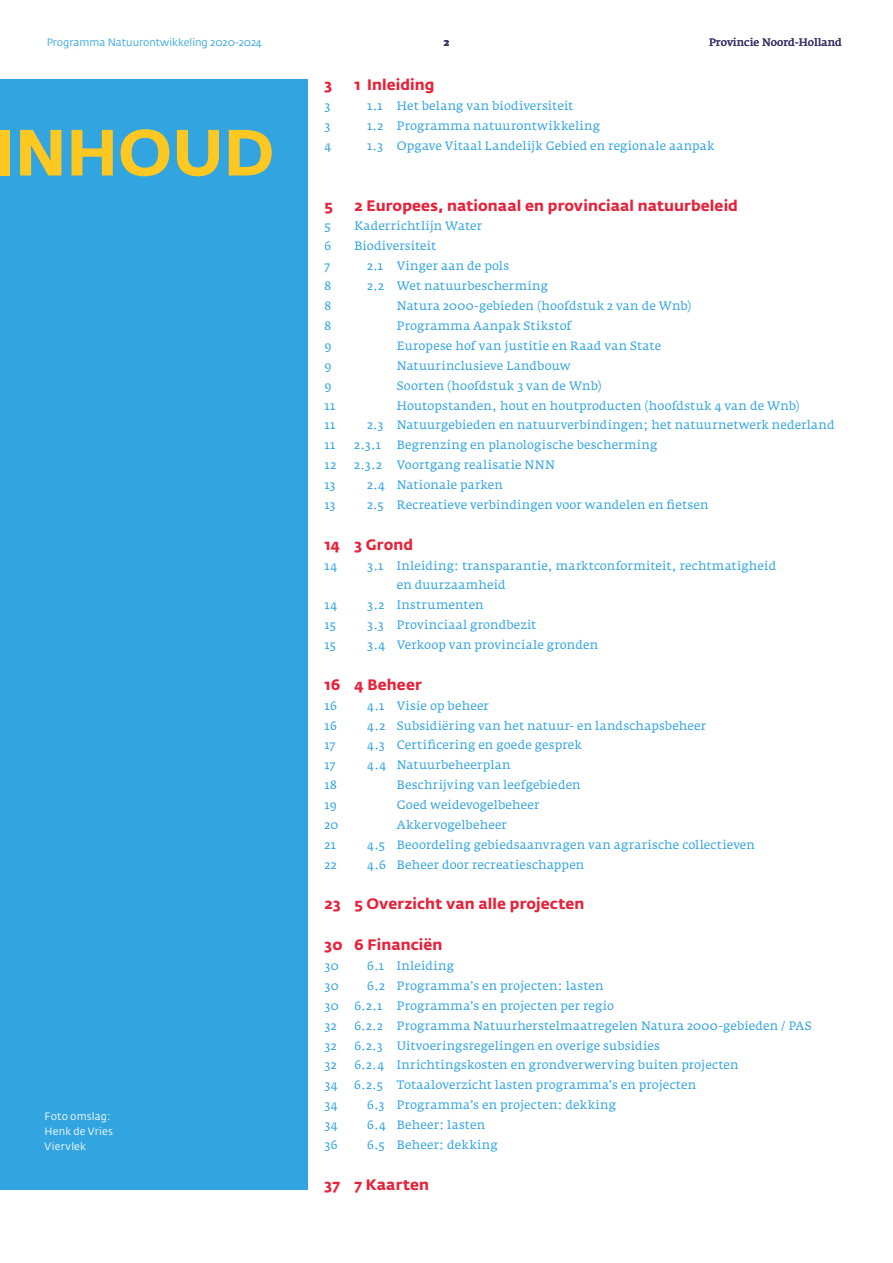
<style>
.page{position:relative;width:893px;height:1263px;background:#fff}
.page>*{position:absolute;margin:0;border:0;box-sizing:border-box;transform-origin:0 0}
.t1{font:700 64.5px "Fedra Sans Std";color:#fec823}
.t2{font:700 15px "Fedra Sans Std";letter-spacing:.005em;color:#e5233b}
.t3{font:12px/20px "Fedra Serif A Std";letter-spacing:.01em;color:#32a4df}
.t4{font:10.5px "Fedra Sans Std";color:#32a4df}
.t5{font:10.5px/15px "Fedra Sans Std";letter-spacing:.015em;color:#fff}
.t6{font:600 10.5px "Fedra Serif A Std";color:#3a366b}
.t7{font:700 10.5px "Fedra Serif A Std";color:#3a366b}
</style>
<div class="page">
<div style="left:0;top:79px;width:308px;height:1111px;background:#32a4df"></div>
<p class="t4" style="left:47px;top:35px;width:216px">Programma Natuurontwikkeling 2020-2024</p>
<p class="t7" style="left:444px;top:36px;width:7px">2</p>
<p class="t6" style="left:709px;top:36px;width:134px">Provincie Noord-Holland</p>
<h1 class="t1" style="left:-6px;top:113px;width:282px">INHOUD</h1>
<p class="t5" style="left:45px;top:1109px;width:70px">Foto omslag:<br>Henk de Vries<br>Viervlek</p>
<p class="t2" style="left:325px;top:76px;width:9px">3</p>
<p class="t2" style="left:354px;top:76px;width:82px">1 Inleiding</p>
<p class="t3" style="left:325px;top:96px;width:7px">3</p>
<p class="t3" style="left:367px;top:96px;width:208px">1.1 Het belang van biodiversiteit</p>
<p class="t3" style="left:325px;top:116px;width:7px">3</p>
<p class="t3" style="left:367px;top:116px;width:235px">1.2 Programma natuurontwikkeling</p>
<p class="t3" style="left:325px;top:136px;width:8px">4</p>
<p class="t3" style="left:367px;top:136px;width:349px">1.3 Opgave Vitaal Landelijk Gebied en regionale aanpak</p>
<p class="t2" style="left:325px;top:196px;width:10px">5</p>
<p class="t2" style="left:354px;top:196px;width:385px">2 Europees, nationaal en provinciaal natuurbeleid</p>
<p class="t3" style="left:325px;top:216px;width:8px">5</p>
<p class="t3" style="left:354px;top:216px;width:129px">Kaderrichtlijn Water</p>
<p class="t3" style="left:325px;top:236px;width:8px">6</p>
<p class="t3" style="left:354px;top:236px;width:83px">Biodiversiteit</p>
<p class="t3" style="left:325px;top:256px;width:7px">7</p>
<p class="t3" style="left:367px;top:256px;width:144px">2.1 Vinger aan de pols</p>
<p class="t3" style="left:325px;top:276px;width:8px">8</p>
<p class="t3" style="left:367px;top:276px;width:182px">2.2 Wet natuurbescherming</p>
<p class="t3" style="left:325px;top:296px;width:8px">8</p>
<p class="t3" style="left:397px;top:296px;width:296px">Natura 2000-gebieden (hoofdstuk 2 van de Wnb)</p>
<p class="t3" style="left:325px;top:316px;width:8px">8</p>
<p class="t3" style="left:397px;top:316px;width:176px">Programma Aanpak Stikstof</p>
<p class="t3" style="left:325px;top:336px;width:8px">9</p>
<p class="t3" style="left:397px;top:336px;width:266px">Europese hof van justitie en Raad van State</p>
<p class="t3" style="left:325px;top:356px;width:8px">9</p>
<p class="t3" style="left:397px;top:356px;width:175px">Natuurinclusieve Landbouw</p>
<p class="t3" style="left:325px;top:376px;width:8px">9</p>
<p class="t3" style="left:397px;top:376px;width:206px">Soorten (hoofdstuk 3 van de Wnb)</p>
<p class="t3" style="left:325px;top:395px;width:12px">11</p>
<p class="t3" style="left:397px;top:395px;width:404px">Houtopstanden, hout en houtproducten (hoofdstuk 4 van de Wnb)</p>
<p class="t3" style="left:325px;top:415px;width:12px">11</p>
<p class="t3" style="left:367px;top:415px;width:469px">2.3 Natuurgebieden en natuurverbindingen; het natuurnetwerk nederland</p>
<p class="t3" style="left:325px;top:435px;width:12px">11</p>
<p class="t3" style="left:354px;top:435px;width:28px">2.3.1</p>
<p class="t3" style="left:397px;top:435px;width:262px">Begrenzing en planologische bescherming</p>
<p class="t3" style="left:325px;top:455px;width:13px">12</p>
<p class="t3" style="left:354px;top:455px;width:202px">2.3.2 Voortgang realisatie NNN</p>
<p class="t3" style="left:325px;top:475px;width:12px">13</p>
<p class="t3" style="left:367px;top:475px;width:137px">2.4 Nationale parken</p>
<p class="t3" style="left:324px;top:495px;width:12px">13</p>
<p class="t3" style="left:367px;top:495px;width:343px">2.5 Recreatieve verbindingen voor wandelen en fietsen</p>
<p class="t2" style="left:325px;top:535px;width:90px">14 3 Grond</p>
<p class="t3" style="left:325px;top:555px;width:14px">14</p>
<p class="t3" style="left:397px;top:555px;width:381px;text-indent:-30px">3.1 Inleiding: transparantie, marktconformiteit, rechtmatigheid en duurzaamheid</p>
<p class="t3" style="left:325px;top:595px;width:14px">14</p>
<p class="t3" style="left:367px;top:595px;width:118px">3.2 Instrumenten</p>
<p class="t3" style="left:325px;top:615px;width:13px">15</p>
<p class="t3" style="left:367px;top:615px;width:171px">3.3 Provinciaal grondbezit</p>
<p class="t3" style="left:325px;top:635px;width:13px">15</p>
<p class="t3" style="left:367px;top:635px;width:233px">3.4 Verkoop van provinciale gronden</p>
<p class="t2" style="left:325px;top:675px;width:99px">16 4 Beheer</p>
<p class="t3" style="left:325px;top:695px;width:14px">16</p>
<p class="t3" style="left:367px;top:695px;width:123px">4.1 Visie op beheer</p>
<p class="t3" style="left:325px;top:715px;width:14px">16</p>
<p class="t3" style="left:367px;top:715px;width:341px">4.2 Subsidiëring van het natuur- en landschapsbeheer</p>
<p class="t3" style="left:325px;top:735px;width:13px">17</p>
<p class="t3" style="left:367px;top:735px;width:216px">4.3 Certificering en goede gesprek</p>
<p class="t3" style="left:325px;top:755px;width:13px">17</p>
<p class="t3" style="left:367px;top:755px;width:145px">4.4 Natuurbeheerplan</p>
<p class="t3" style="left:325px;top:775px;width:14px">18</p>
<p class="t3" style="left:397px;top:775px;width:185px">Beschrijving van leefgebieden</p>
<p class="t3" style="left:325px;top:795px;width:14px">19</p>
<p class="t3" style="left:397px;top:795px;width:144px">Goed weidevogelbeheer</p>
<p class="t3" style="left:325px;top:815px;width:15px">20</p>
<p class="t3" style="left:397px;top:815px;width:112px">Akkervogelbeheer</p>
<p class="t3" style="left:325px;top:835px;width:13px">21</p>
<p class="t3" style="left:367px;top:835px;width:389px">4.5 Beoordeling gebiedsaanvragen van agrarische collectieven</p>
<p class="t3" style="left:325px;top:855px;width:14px">22</p>
<p class="t3" style="left:367px;top:855px;width:219px">4.6 Beheer door recreatieschappen</p>
<p class="t2" style="left:325px;top:895px;width:261px">23 5 Overzicht van alle projecten</p>
<p class="t2" style="left:325px;top:935px;width:119px">30 6 Financiën</p>
<p class="t3" style="left:325px;top:956px;width:16px">30</p>
<p class="t3" style="left:367px;top:956px;width:88px">6.1 Inleiding</p>
<p class="t3" style="left:325px;top:976px;width:16px">30</p>
<p class="t3" style="left:367px;top:976px;width:238px">6.2 Programma’s en projecten: lasten</p>
<p class="t3" style="left:325px;top:996px;width:16px">30</p>
<p class="t3" style="left:354px;top:996px;width:261px">6.2.1 Programma’s en projecten per regio</p>
<p class="t3" style="left:325px;top:1015px;width:14px">32</p>
<p class="t3" style="left:354px;top:1015px;width:459px">6.2.2 Programma Natuurherstelmaatregelen Natura 2000-gebieden / PAS</p>
<p class="t3" style="left:325px;top:1035px;width:14px">32</p>
<p class="t3" style="left:354px;top:1035px;width:307px">6.2.3 Uitvoeringsregelingen en overige subsidies</p>
<p class="t3" style="left:325px;top:1055px;width:14px">32</p>
<p class="t3" style="left:354px;top:1055px;width:386px">6.2.4 Inrichtingskosten en grondverwerving buiten projecten</p>
<p class="t3" style="left:325px;top:1075px;width:15px">34</p>
<p class="t3" style="left:354px;top:1075px;width:343px">6.2.5 Totaaloverzicht lasten programma’s en projecten</p>
<p class="t3" style="left:325px;top:1095px;width:15px">34</p>
<p class="t3" style="left:367px;top:1095px;width:251px">6.3 Programma’s en projecten: dekking</p>
<p class="t3" style="left:325px;top:1115px;width:15px">34</p>
<p class="t3" style="left:367px;top:1115px;width:120px">6.4 Beheer: lasten</p>
<p class="t3" style="left:324px;top:1135px;width:15px">36</p>
<p class="t3" style="left:367px;top:1135px;width:132px">6.5 Beheer: dekking</p>
<p class="t2" style="left:325px;top:1175px;width:106px">37 7 Kaarten</p>
</div>
